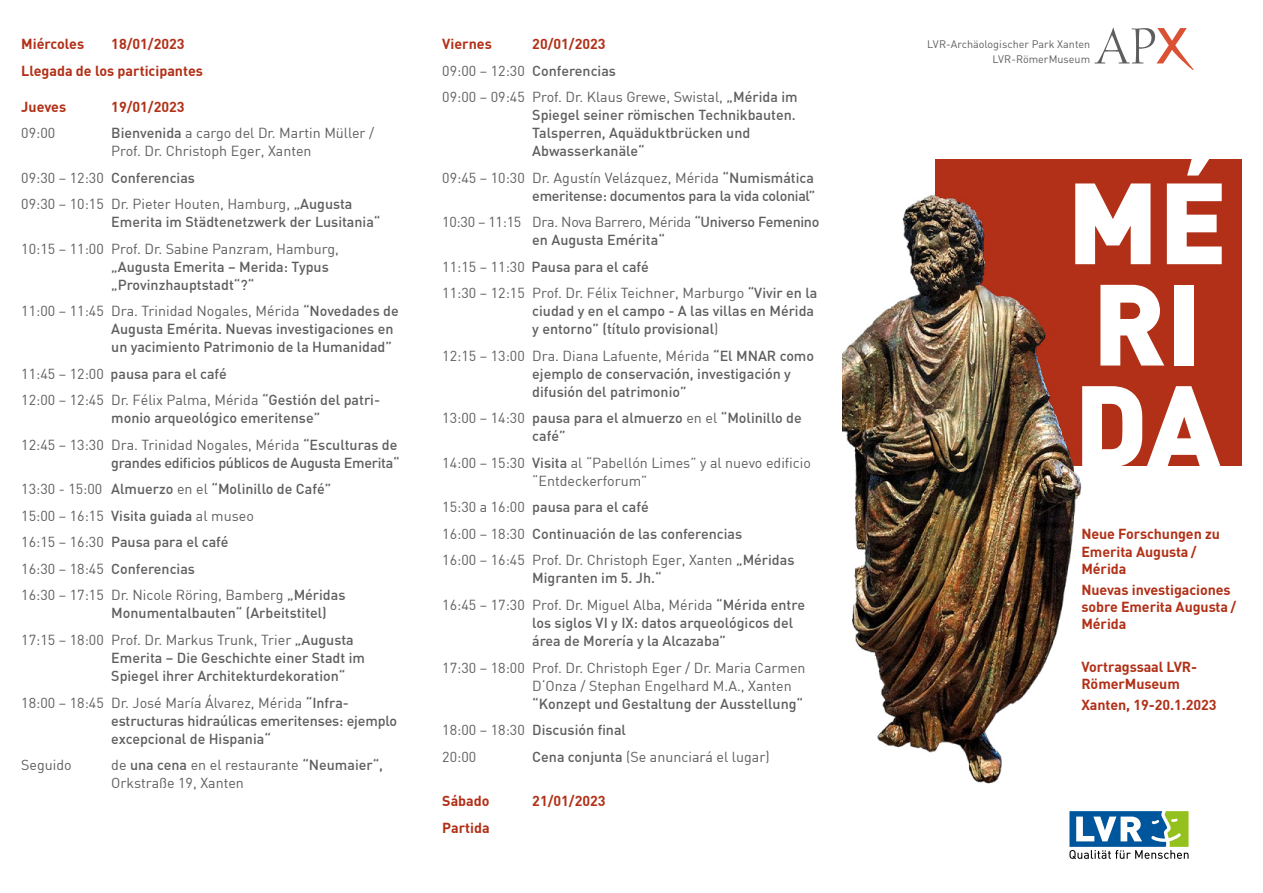
<style>
.page{position:relative;width:1263px;height:893px;background:#fff}
.page>*{position:absolute;margin:0;border:0;box-sizing:border-box;transform-origin:0 0}
.t1{font:900 113.4px "DIN";color:#fff}
.t2{font:500 14.25px/18px "DIN";color:#5f5e5e}
.t3{font:14.25px/18px "DIN";color:#5f5e5e}
.t4{font:700 14.25px/17.1px "DIN";letter-spacing:-.005em;color:#b13017}
.t5{font:500 14.25px/18px "DIN";letter-spacing:-.02em;color:#5f5e5e;text-align:right}
.t6{font:10.8px/15.3px "DIN";color:#5f5e5e;text-align:right}
.s1{font-weight:500}
.s2{font-weight:400}
</style>
<div class="page">
<svg style="left:1069px;top:811px;width:119px;height:48px"></svg>
<svg style="left:1094px;top:28px;width:100px;height:42px"></svg>
<div style="left:935px;top:159px;width:306px;height:307px;background:#b13017"></div>
<img style="left:842px;top:194px;width:240px;height:590px">
<p class="t4" style="left:21px;top:35px;width:64px">Miércoles</p>
<p class="t4" style="left:111px;top:35px;width:75px">18/01/2023</p>
<p class="t4" style="left:21px;top:62px;width:183px">Llegada de los participantes</p>
<p class="t4" style="left:21px;top:98px;width:46px">Jueves</p>
<p class="t4" style="left:111px;top:98px;width:75px">19/01/2023</p>
<p class="t3" style="left:21px;top:124px;width:35px">09:00</p>
<p class="t3" style="left:111px;top:124px;width:264px"><span class="s1">Bienvenida</span> a cargo del Dr. Martin Müller /<br>Prof. Dr. Christoph Eger, Xanten</p>
<p class="t2" style="left:21px;top:168px;width:175px"><span class="s2">09:30 – 12:30</span> Conferencias</p>
<p class="t2" style="left:111px;top:195px;width:271px;text-indent:-90px"><span class="s2">09:30 – 10:15 Dr. Pieter Houten, Hamburg,</span> „Augusta<br>Emerita im Städtenetzwerk der Lusitania“</p>
<p class="t2" style="left:111px;top:239px;width:229px;text-indent:-90px"><span class="s2">10:15 – 11:00 Prof. Dr. Sabine Panzram, Hamburg, </span>„Augusta Emerita – Merida: Typus „Provinzhauptstadt“?“</p>
<p class="t2" style="left:111px;top:302px;width:289px;text-indent:-90px"><span class="s2">11:00 – 11:45 Dra. Trinidad Nogales, Mérida</span> “Novedades de<br>Augusta Emérita. Nuevas investigaciones en un yacimiento Patrimonio de la Humanidad”</p>
<p class="t2" style="left:21px;top:364px;width:207px"><span class="s2">11:45 – 12:00</span> pausa para el café</p>
<p class="t2" style="left:111px;top:391px;width:270px;text-indent:-90px"><span class="s2">12:00 – 12:45 Dr. Félix Palma, Mérida</span> “Gestión del patri&shy;monio arqueológico emeritense”</p>
<p class="t5" style="left:21px;top:435px;width:380px"><span class="s2">12:45 – 13:30 Dra. Trinidad Nogales, Mérida</span> “Esculturas de grandes edificios públicos de Augusta Emerita“</p>
<p class="t2" style="left:21px;top:480px;width:312px"><span class="s2">13:30 - 15:00</span> Almuerzo <span class="s2">en el</span> “Molinillo de Café”</p>
<p class="t3" style="left:21px;top:507px;width:234px">15:00 – 16:15 <span class="s1">Visita guiada</span> al museo</p>
<p class="t2" style="left:21px;top:533px;width:209px"><span class="s2">16:15 – 16:30</span> Pausa para el café</p>
<p class="t2" style="left:21px;top:559px;width:175px"><span class="s2">16:30 – 18:45</span> Conferencias</p>
<p class="t2" style="left:111px;top:586px;width:236px;text-indent:-90px"><span class="s2">16:30 – 17:15 Dr. Nicole Röring, Bamberg</span> „Méridas<br>Monumentalbauten“ (Arbeitstitel)</p>
<p class="t2" style="left:111px;top:630px;width:255px;text-indent:-90px"><span class="s2">17:15 – 18:00 Prof. Dr. Markus Trunk, Trier</span> „Augusta<br>Emerita – Die Geschichte einer Stadt im<br>Spiegel ihrer Architekturdekoration“</p>
<p class="t2" style="left:111px;top:693px;width:287px;text-indent:-90px"><span class="s2">18:00 – 18:45 Dr. José María Álvarez, Mérida</span> “Infra&shy;estructuras hidraúlicas emeritenses: ejemplo excepcional de Hispania“</p>
<p class="t3" style="left:21px;top:756px;width:52px">Seguido</p>
<p class="t3" style="left:111px;top:756px;width:273px">de <span class="s1">una cena</span> en el restaurante <span class="s1">“Neumaier“,<br></span>Orkstraße 19, Xanten</p>
<p class="t4" style="left:442px;top:35px;width:51px">Viernes</p>
<p class="t4" style="left:532px;top:35px;width:75px">20/01/2023</p>
<p class="t2" style="left:442px;top:61px;width:175px"><span class="s2">09:00 – 12:30</span> Conferencias</p>
<p class="t2" style="left:532px;top:88px;width:267px;text-indent:-90px"><span class="s2">09:00 – 09:45 Prof. Dr. Klaus Grewe, Swistal,</span> „Mérida im Spiegel seiner römischen Technikbauten.<br>Talsperren, Aquäduktbrücken und Abwasserkanäle“</p>
<p class="t5" style="left:442px;top:168px;width:375px"><span class="s2">09:45 – 10:30 Dr. Agustín Velázquez, Mérida</span> “Numismática emeritense: documentos para la vida colonial”</p>
<p class="t2" style="left:532px;top:213px;width:289px;text-indent:-90px"><span class="s2">10:30 – 11:15 Dra. Nova Barrero, Mérida</span> “Universo Femenino en Augusta Emérita“</p>
<p class="t2" style="left:442px;top:257px;width:208px"><span class="s2">11:15 – 11:30</span> Pausa para el café</p>
<p class="t2" style="left:532px;top:284px;width:287px;text-indent:-90px"><span class="s2">11:30 – 12:15 Prof. Dr. Félix Teichner, Marburgo</span> “Vivir en la ciudad y en el campo - A las villas en Mérida y entorno” (título provisional<span class="s2">)</span></p>
<p class="t2" style="left:532px;top:346px;width:283px;text-indent:-90px"><span class="s2">12:15 – 13:00 Dra. Diana Lafuente, Mérida</span> “El MNAR como ejemplo de conservación, investigación y difusión del patrimonio”</p>
<p class="t2" style="left:532px;top:409px;width:271px;text-indent:-90px"><span class="s2">13:00 – 14:30</span> pausa para el almuerzo <span class="s2">en el</span> “Molinillo de café”</p>
<p class="t3" style="left:532px;top:454px;width:280px;text-indent:-90px">14:00 – 15:30 <span class="s1">Visita</span> al “Pabellón Limes” y al nuevo edificio “Entdeckerforum”</p>
<p class="t2" style="left:442px;top:498px;width:208px"><span class="s2">15:30 a 16:00</span> pausa para el café</p>
<p class="t2" style="left:442px;top:524px;width:301px"><span class="s2">16:00 – 18:30</span> Continuación de las conferencias</p>
<p class="t3" style="left:532px;top:551px;width:264px;text-indent:-90px">16:00 – 16:45 Prof. Dr. Christoph Eger, Xanten <span class="s1">„Méridas<br>Migranten im 5. Jh.“</span></p>
<p class="t2" style="left:532px;top:595px;width:274px;text-indent:-90px"><span class="s2">16:45 – 17:30 Prof. Dr. Miguel Alba, Mérida</span> “Mérida entre los siglos VI y IX: datos arqueológicos del área de Morería y la Alcazaba”</p>
<p class="t3" style="left:532px;top:658px;width:275px;text-indent:-90px">17:30 – 18:00 Prof. Dr. Christoph Eger / Dr. Maria Carmen<br>D‘Onza / Stephan Engelhard M.A., Xanten <span class="s1">“Konzept und Gestaltung der Ausstellung“</span></p>
<p class="t2" style="left:442px;top:720px;width:185px"><span class="s2">18:00 – 18:30</span> Discusión final</p>
<p class="t3" style="left:442px;top:747px;width:35px">20:00</p>
<p class="t3" style="left:532px;top:747px;width:239px"><span class="s1">Cena conjunta</span> (Se anunciará el lugar)</p>
<p class="t4" style="left:442px;top:792px;width:49px">Sábado</p>
<p class="t4" style="left:532px;top:792px;width:75px">21/01/2023</p>
<p class="t4" style="left:442px;top:818px;width:49px">Partida</p>
<p class="t6" style="left:927px;top:36px;width:165px">LVR-Archäologischer Park Xanten<br>LVR-RömerMuseum</p>
<p class="t1" style="left:1067px;top:147px;width:162px">MÉ</p>
<p class="t1" style="left:1092px;top:249px;width:112px">RI</p>
<p class="t1" style="left:1074px;top:350px;width:148px">DA</p>
<p class="t4" style="left:1081px;top:525px;width:140px">Neue Forschungen zu<br>Emerita Augusta /<br>Mérida</p>
<p class="t4" style="left:1081px;top:581px;width:156px">Nuevas investigaciones sobre Emerita Augusta /<br>Mérida</p>
<p class="t4" style="left:1081px;top:658px;width:117px">Vortragssaal LVR-<br>RömerMuseum</p>
<p class="t4" style="left:1081px;top:696px;width:137px">Xanten, 19-20.1.2023</p>
</div>
